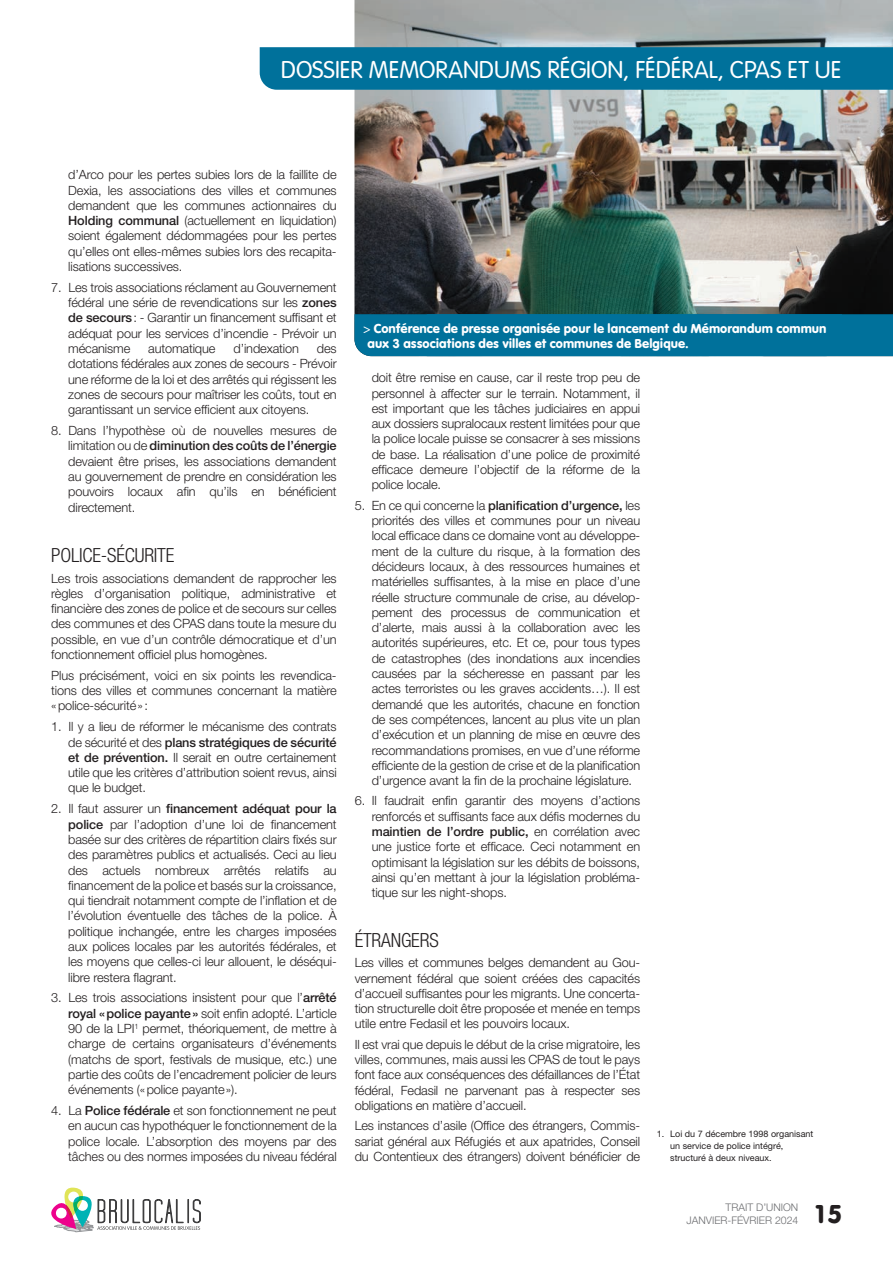
<style>
.page{position:relative;width:893px;height:1263px;background:#fff}
.page>*{position:absolute;margin:0;border:0;box-sizing:border-box;transform-origin:0 0}
.t1{font:27px "VAG Rundschrift D";color:#231f20}
.t2{font:300 25.5px "VAG Rundschrift D";color:#fff}
.t3{font:300 condensed 19.5px "Helvetica Neue LT Pro";letter-spacing:-.01em;color:#231f20}
.t4{font:13.5px/15px "VAG Rundschrift D";color:#fff}
.t5{font:300 12.75px/15.3px "Helvetica Neue LT Pro";letter-spacing:-.01em;color:#231f20;text-align:justify}
.t6{font:300 10.5px "Helvetica Neue LT Pro";color:#6c6d70}
.t7{font:9px/12px "Helvetica Neue LT Pro";color:#231f20}
.s1{font-weight:500}
.s2{font-weight:300}
</style>
<div class="page">
<img style="left:354px;top:0;width:539px;height:314px">
<div style="left:354px;top:314px;width:539px;height:42px;background:#00719b"></div>
<svg style="left:51px;top:1187px;width:150px;height:45px"></svg>
<div style="left:260px;top:47px;width:633px;height:43px;background:#00719b"></div>
<h2 class="t2" style="left:281px;top:55px;width:562px">DOSSIER MEMORANDUMS RÉGION, FÉDÉRAL, CPAS ET UE</h2>
<p class="t5" style="left:68px;top:167px;width:270px">d’Arco pour les pertes subies lors de la faillite de Dexia, les associations des villes et communes demandent que les communes actionnaires du <span class="s1">Holding communal</span> (actuellement en liquidation) soient également dédommagées pour les pertes qu’elles ont elles-mêmes subies lors des recapita&shy;lisations successives.</p>
<p class="t5" style="left:68px;top:279px;width:270px;text-indent:-17px">7. Les trois associations réclament au Gouvernement fédéral une série de revendications sur les <span class="s1">zones de secours</span>: - Garantir un financement suffisant et adéquat pour les services d’incendie - Prévoir un mécanisme</p>
<p class="t5" style="left:68px;top:341px;width:270px;text-indent:249px">des dotations fédérales aux zones de secours - Prévoir une réforme de la loi et des arrêtés qui régissent les zones de secours pour maîtriser les coûts, tout en garantissant un service efficient aux citoyens.</p>
<p class="t5" style="left:68px;top:423px;width:270px;text-indent:-17px">8. Dans l’hypothèse où de nouvelles mesures de limitation ou de <span class="s1">diminution des coûts de l’énergie </span>devaient être prises, les associations demandent au gouvernement de prendre en considération les pouvoirs locaux afin qu’ils en bénéficient directement.</p>
<h3 class="t3" style="left:51px;top:544px;width:125px">POLICE-SÉCURITE</h3>
<p class="t5" style="left:51px;top:570px;width:287px">Les trois associations demandent de rapprocher les règles d’organisation politique, administrative et financière des zones de police et de secours sur celles des communes et des CPAS dans toute la mesure du possible, en vue d’un contrôle démocratique et d’un fonctionnement officiel plus homogènes.</p>
<p class="t5" style="left:51px;top:667px;width:287px">Plus précisément, voici en six points les revendica&shy;tions des villes et communes concernant la matière «police-sécurité»:</p>
<p class="t5" style="left:68px;top:719px;width:270px;text-indent:-17px">1. Il y a lieu de réformer le mécanisme des contrats de sécurité et des <span class="s1">plans stratégiques de sécurité et de prévention.</span> Il serait en outre certainement utile que les critères d’attribution soient revus, ainsi que le budget.</p>
<p class="t5" style="left:68px;top:801px;width:270px;text-indent:-17px">2. Il faut assurer un <span class="s1">financement adéquat pour la police</span> par l’adoption d’une loi de financement basée sur des critères de répartition clairs fixés sur des paramètres publics et actualisés. Ceci au lieu des actuels nombreux arrêtés relatifs au financement de la police et basés sur la croissance, qui tiendrait notamment compte de l’inflation et de l’évolution éventuelle des tâches de la police. À politique inchangée, entre les charges imposées aux polices locales par les autorités fédérales, et les moyens que celles-ci leur allouent, le déséqui&shy;libre restera flagrant.</p>
<p class="t5" style="left:68px;top:990px;width:270px;text-indent:-17px">3. Les trois associations insistent pour que l’<span class="s1">arrêté royal «police payante»</span> soit enfin adopté. L’article 90 de la LPI<sup>1</sup> permet, théoriquement, de mettre à charge de certains organisateurs d’événements (matchs de sport, festivals de musique, etc.) une partie des coûts de l’encadrement policier de leurs événements («police payante»).</p>
<p class="t5" style="left:68px;top:1102px;width:270px;text-indent:-17px">4. La <span class="s1">Police fédérale</span> et son fonctionnement ne peut en aucun cas hypothéquer le fonctionnement de la police locale. L’absorption des moyens par des tâches ou des normes imposées du niveau fédéral</p>
<p class="t5" style="left:148px;top:341px;width:69px">automatique</p>
<p class="t5" style="left:233px;top:341px;width:67px">d’indexation</p>
<p class="t4" style="left:367px;top:321px;width:461px;text-indent:-4px"><span class="s2">&gt;</span> Conférence de presse organisée pour le lancement du Mémorandum commun aux 3 associations des villes et communes de Belgique.</p>
<p class="t5" style="left:372px;top:370px;width:270px">doit être remise en cause, car il reste trop peu de personnel à affecter sur le terrain. Notamment, il est important que les tâches judiciaires en appui aux dossiers supralocaux restent limitées pour que la police locale puisse se consacrer à ses missions de base. La réalisation d’une police de proximité efficace demeure l’objectif de la réforme de la police locale.</p>
<p class="t5" style="left:372px;top:497px;width:270px;text-indent:-17px">5. En ce qui concerne la <span class="s1">planification d’urgence,</span> les priorités des villes et communes pour un niveau local efficace dans ce domaine vont au développe&shy;ment de la culture du risque, à la formation des décideurs locaux, à des ressources humaines et matérielles suffisantes, à la mise en place d’une réelle structure communale de crise, au dévelop&shy;pement des processus de communication et d’alerte, mais aussi à la collaboration avec les autorités supérieures, etc. Et ce, pour tous types de catastrophes (des inondations aux incendies causées par la sécheresse en passant par les actes terroristes ou les graves accidents…). Il est demandé que les autorités, chacune en fonction de ses compétences, lancent au plus vite un plan d’exécution et un planning de mise en œuvre des recommandations promises, en vue d’une réforme efficiente de la gestion de crise et de la planification d’urgence avant la fin de la prochaine législature.</p>
<p class="t5" style="left:372px;top:793px;width:270px;text-indent:-17px">6. Il faudrait enfin garantir des moyens d’actions renforcés et suffisants face aux défis modernes du <span class="s1">maintien de l’ordre public,</span> en corrélation avec une justice forte et efficace. Ceci notamment en optimisant la législation sur les débits de boissons, ainsi qu’en mettant à jour la législation probléma&shy;tique sur les night-shops.</p>
<h3 class="t3" style="left:355px;top:929px;width:85px">ÉTRANGERS</h3>
<p class="t5" style="left:355px;top:955px;width:287px">Les villes et communes belges demandent au Gou&shy;vernement fédéral que soient créées des capacités d’accueil suffisantes pour les migrants. Une concerta&shy;tion structurelle doit être proposée et menée en temps utile entre Fedasil et les pouvoirs locaux.</p>
<p class="t5" style="left:355px;top:1036px;width:287px">Il est vrai que depuis le début de la crise migratoire, les villes, communes, mais aussi les CPAS de tout le pays font face aux conséquences des défaillances de l’État fédéral, Fedasil ne parvenant pas à respecter ses obligations en matière d’accueil.</p>
<p class="t5" style="left:355px;top:1118px;width:287px">Les instances d’asile (Office des étrangers, Commis&shy;sariat général aux Réfugiés et aux apatrides, Conseil du Contentieux des étrangers) doivent bénéficier de</p>
<p class="t7" style="left:670px;top:1127px;width:145px;text-indent:-14px">1. Loi du 7 décembre 1998 organisant un service de police intégré, structuré à deux niveaux.</p>
<p class="t6" style="left:726px;top:1201px;width:74px">TRAIT D’UNION</p>
<p class="t6" style="left:686px;top:1213px;width:13px">Janvier</p>
<p class="t6" style="left:727px;top:1213px;width:23px">-Février</p>
<p class="t6" style="left:775px;top:1213px;width:25px">2024</p>
<h1 class="t1" style="left:816px;top:1198px;width:28px">15</h1>
</div>
